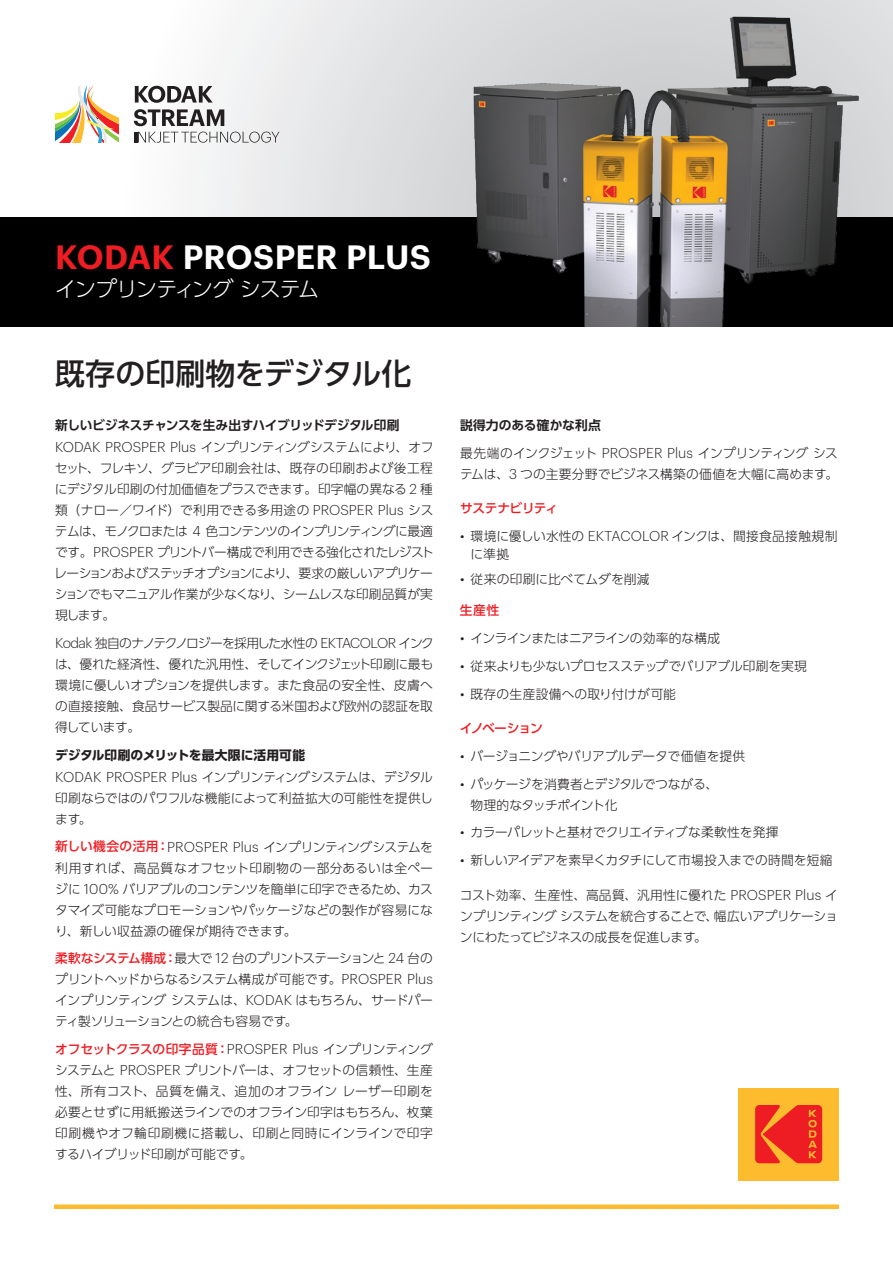
<style>
.page{position:relative;width:893px;height:1263px;background:#fff}
.page>*{position:absolute;margin:0;border:0;box-sizing:border-box;transform-origin:0 0}
.t1{font:600 33px "Graphik";color:#fff}
.t2{font:500 30px "UD Shin Go Pr 6 N";color:#231f20}
.t3{font:300 21px "UD Shin Go Pr 6 N";letter-spacing:-.05em;color:#fff}
.t4{font:300 12.75px/21px "UD Shin Go Pr 6 N";letter-spacing:-.01em;color:#231f20;text-align:justify}
.t5{font:300 12.75px/18px "UD Shin Go Pr 6 N";letter-spacing:.01em;color:#231f20}
.t6{font:300 12.75px/21px "UD Shin Go Pr 6 N";letter-spacing:-.035em;color:#231f20}
.t7{font:700 12.75px "UD Shin Go Pr 6 N De";letter-spacing:-.025em;color:#231f20}
.t8{font:300 12.75px "UD Shin Go Pr 6 N";letter-spacing:.015em;color:#231f20}
.t9{font:700 12.75px "UD Shin Go Pr 6 N De";letter-spacing:.005em;color:#231f20}
.t10{font:500 12.75px "UD Shin Go Pr 6 N";letter-spacing:-.045em;color:#ee1d23}
.t11{font:500 12.75px "UD Shin Go Pr 6 N";letter-spacing:-.085em;color:#ee1d23}
.s1{color:#ee1d23}
.s2{font-family:"Graphik";font-size:14.1px}
.s3{font-weight:700}
.s4{font-weight:500;color:#ee1d23}
</style>
<div class="page">
<svg style="left:59px;top:0;width:834px;height:217px"></svg>
<div style="left:0;top:217px;width:893px;height:109px;background:#000001"></div>
<div style="left:54px;top:1204px;width:785px;height:5px;background:#fdbb2e"></div>
<div style="left:738px;top:1088px;width:101px;height:92px;background:#fdbb2e"></div>
<svg style="left:755px;top:1105px;width:67px;height:58px"></svg>
<img style="left:456px;top:10px;width:416px;height:316px">
<svg style="left:135px;top:86px;width:78px;height:17px"></svg>
<svg style="left:134px;top:109px;width:90px;height:17px"></svg>
<svg style="left:134px;top:132px;width:145px;height:11px"></svg>
<svg style="left:55px;top:86px;width:63px;height:56px"></svg>
<h1 class="t1" style="left:55px;top:232px;width:377px"><span class="s1">KODAK</span> PROSPER PLUS</h1>
<h3 class="t3" style="left:55px;top:272px;width:266px">インプリンティングシステム</h3>
<h2 class="t2" style="left:55px;top:349px;width:358px">既存の印刷物をデジタル化</h2>
<p class="t7" style="left:55px;top:415px;width:346px">新しいビジネスチャンスを生み出すハイブリッドデジタル印刷</p>
<p class="t4" style="left:54px;top:436px;width:381px"><span class="s2">KODAK PROSPER Plus</span> インプリンティングシステムにより、オフセット、フレキソ、グラビア印刷会社は、既存の印刷および後工程にデジタル印刷の付加価値をプラスできます。印字幅の異なる <span class="s2">2</span> 種類（ナロー／ワイド）で利用できる多用途の <span class="s2">PROSPER Plus</span> システムは、モノクロまたは <span class="s2">4</span> 色コンテンツのインプリンティングに最適です。<span class="s2">PROSPER</span> プリントバー構成で利用できる強化されたレジストレーションおよびステッチオプションにより、要求の厳しいアプリケーションでもマニュアル作業が少なくなり、シームレスな印刷品質が実現します。</p>
<p class="t4" style="left:55px;top:632px;width:380px"><span class="s2">Kodak</span> 独自のナノテクノロジーを採用した水性の <span class="s2">EKTACOLOR</span> インクは、優れた経済性、優れた汎用性、そしてインクジェット印刷に最も環境に優しいオプションを提供します。また食品の安全性、皮膚への直接接触、食品サービス製品に関する米国および欧州の認証を取得しています。</p>
<p class="t4" style="left:55px;top:744px;width:379px;text-align:left"><span class="s3">デジタル印刷のメリットを最大限に活用可能<br></span><span class="s2">KODAK PROSPER Plus</span> インプリンティングシステムは、デジタル印刷ならではのパワフルな機能によって利益拡大の可能性を提供します。</p>
<p class="t4" style="left:55px;top:836px;width:379px"><span class="s4">新しい機会の活用：</span><span class="s2">PROSPER Plus</span> インプリンティングシステムを利用すれば、高品質なオフセット印刷物の一部分あるいは全ページに <span class="s2">100%</span> バリアブルのコンテンツを簡単に印字できるため、カスタマイズ可能なプロモーションやパッケージなどの製作が容易になり、新しい収益源の確保が期待できます。</p>
<p class="t4" style="left:55px;top:947px;width:379px"><span class="s4">柔軟なシステム構成：</span>最大で <span class="s2">12</span> 台のプリントステーションと <span class="s2">24</span> 台のプリントヘッドからなるシステム構成が可能です。<span class="s2">PROSPER Plus</span>インプリンティングシステムは、<span class="s2">KODAK</span> はもちろん、サードパーティ製ソリューションとの統合も容易です。</p>
<p class="t4" style="left:55px;top:1038px;width:379px"><span class="s4">オフセットクラスの印字品質：</span><span class="s2">PROSPER Plus</span> インプリンティングシステムと <span class="s2">PROSPER</span> プリントバーは、オフセットの信頼性、生産性、所有コスト、品質を備え、追加のオフラインレーザー印刷を必要とせずに用紙搬送ラインでのオフライン印字はもちろん、枚葉印刷機やオフ輪印刷機に搭載し、印刷と同時にインラインで印字するハイブリッド印刷が可能です。</p>
<p class="t9" style="left:460px;top:415px;width:143px">説得力のある確かな利点</p>
<p class="t4" style="left:460px;top:442px;width:380px">最先端のインクジェット <span class="s2">PROSPER Plus</span> インプリンティングシステムは、<span class="s2">3</span> つの主要分野でビジネス構築の価値を大幅に高めます。</p>
<p class="t10" style="left:460px;top:498px;width:99px">サステナビリティ</p>
<p class="t5" style="left:470px;top:527px;width:368px;text-indent:-11px"><span class="s2">•</span> 環境に優しい水性の <span class="s2">EKTACOLOR</span> インクは、間接食品接触規制に準拠</p>
<p class="t5" style="left:460px;top:569px;width:191px"><span class="s2">•</span> 従来の印刷に比べてムダを削減</p>
<p class="t10" style="left:460px;top:600px;width:41px">生産性</p>
<p class="t4" style="left:460px;top:627px;width:262px"><span class="s2">•</span> インラインまたはニアラインの効率的な構成</p>
<p class="t4" style="left:460px;top:655px;width:348px"><span class="s2">•</span> 従来よりも少ないプロセスステップでバリアブル印刷を実現</p>
<p class="t8" style="left:460px;top:683px;width:218px"><span class="s2">•</span> 既存の生産設備への取り付けが可能</p>
<p class="t11" style="left:460px;top:718px;width:84px">イノベーション</p>
<p class="t4" style="left:460px;top:745px;width:287px"><span class="s2">•</span> バージョニングやバリアブルデータで価値を提供</p>
<p class="t6" style="left:470px;top:773px;width:249px;text-indent:-10px"><span class="s2">•</span> パッケージを消費者とデジタルでつながる、物理的なタッチポイント化</p>
<p class="t4" style="left:460px;top:821px;width:320px"><span class="s2">•</span> カラーパレットと基材でクリエイティブな柔軟性を発揮</p>
<p class="t4" style="left:460px;top:849px;width:374px"><span class="s2">•</span> 新しいアイデアを素早くカタチにして市場投入までの時間を短縮</p>
<p class="t4" style="left:460px;top:884px;width:380px">コスト効率、生産性、高品質、汎用性に優れた <span class="s2">PROSPER Plus</span> インプリンティングシステムを統合することで、幅広いアプリケーションにわたってビジネスの成長を促進します。</p>
</div>
